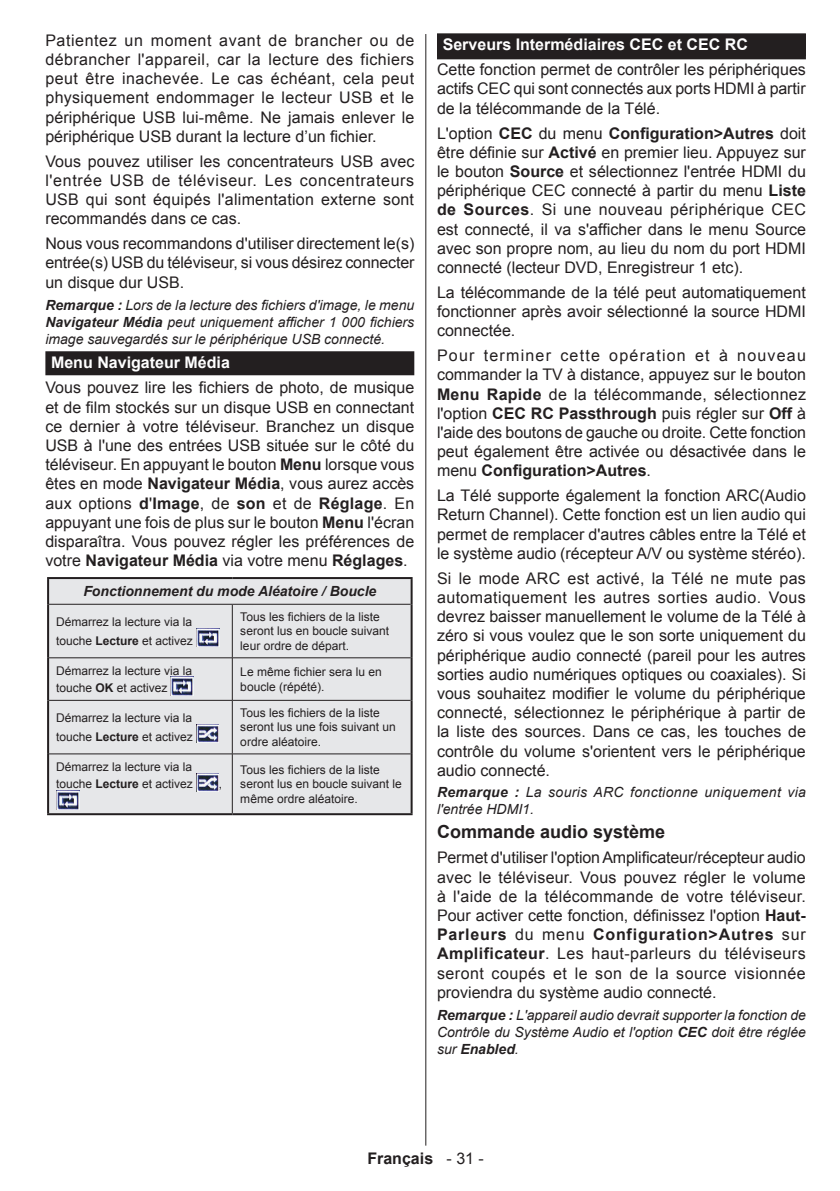
<style>
.page{position:relative;width:840px;height:1191px;background:#fff}
.page>*{position:absolute;margin:0;border:0;box-sizing:border-box;transform-origin:0 0}
.t1{font:700 18px "Arial";color:#231f20}
.t2{font:16px/19.2px "Arial";color:#231f20;text-align:justify}
.t3{font:700 16px "Arial";color:#231f20}
.t4{font:italic 14px/16.8px "Arial";color:#231f20;text-align:justify}
.t5{font:italic 14px/16.8px "Arial";letter-spacing:.025em;color:#231f20}
.t6{font:italic 700 14px "Arial";color:#231f20}
.t7{font:12px/14.4px "Arial";color:#231f20}
.s1{font-weight:700}
.s2{font-weight:700;color:#fff}
.s3{font-weight:400}
</style>
<div class="page">
<hr style="left:425px;top:34px;width:1px;height:1111px;background:#231f20">
<div style="left:45px;top:351px;width:369px;height:24px;background:#231f20"></div>
<div style="left:49px;top:579px;width:361px;height:234px;background:#e6e7e9"></div>
<hr style="left:47px;top:577px;width:185px;height:2px;background:#231f20">
<hr style="left:47px;top:579px;width:2px;height:25px;background:#231f20">
<hr style="left:232px;top:577px;width:180px;height:2px;background:#231f20">
<hr style="left:47px;top:604px;width:2px;height:54px;background:#231f20">
<hr style="left:410px;top:604px;width:2px;height:54px;background:#231f20">
<hr style="left:47px;top:658px;width:2px;height:42px;background:#231f20">
<hr style="left:410px;top:658px;width:2px;height:42px;background:#231f20">
<hr style="left:47px;top:700px;width:2px;height:54px;background:#231f20">
<hr style="left:410px;top:700px;width:2px;height:54px;background:#231f20">
<hr style="left:47px;top:754px;width:2px;height:59px;background:#231f20">
<hr style="left:410px;top:754px;width:2px;height:59px;background:#231f20">
<hr style="left:47px;top:813px;width:185px;height:2px;background:#231f20">
<hr style="left:232px;top:813px;width:180px;height:2px;background:#231f20">
<hr style="left:49px;top:753px;width:183px;height:1px;background:#231f20">
<hr style="left:232px;top:753px;width:178px;height:1px;background:#231f20">
<hr style="left:410px;top:579px;width:2px;height:25px;background:#231f20">
<hr style="left:49px;top:604px;width:183px;height:1px;background:#231f20">
<hr style="left:232px;top:604px;width:178px;height:1px;background:#231f20">
<hr style="left:232px;top:604px;width:1px;height:53px;background:#231f20">
<hr style="left:49px;top:657px;width:183px;height:1px;background:#231f20">
<hr style="left:232px;top:657px;width:178px;height:1px;background:#231f20">
<hr style="left:232px;top:658px;width:1px;height:42px;background:#231f20">
<hr style="left:49px;top:700px;width:183px;height:1px;background:#231f20">
<hr style="left:232px;top:700px;width:178px;height:1px;background:#231f20">
<hr style="left:232px;top:700px;width:1px;height:53px;background:#231f20">
<hr style="left:232px;top:754px;width:1px;height:59px;background:#231f20">
<img style="left:196px;top:628px;width:23px;height:18px">
<img style="left:171px;top:677px;width:23px;height:18px">
<img style="left:196px;top:724px;width:22px;height:18px">
<img style="left:196px;top:773px;width:22px;height:18px">
<img style="left:56px;top:791px;width:23px;height:18px">
<div style="left:437px;top:33px;width:368px;height:26px;background:#231f20"></div>
<p class="t2" style="left:45px;top:31px;width:370px">Patientez un moment avant de brancher ou de débrancher l'appareil, car la lecture des fichiers peut être inachevée. Le cas échéant, cela peut physiquement endommager le lecteur USB et le périphérique USB lui-même. Ne jamais enlever le périphérique USB durant la lecture d’un fichier.</p>
<p class="t2" style="left:45px;top:151px;width:370px">Vous pouvez utiliser les concentrateurs USB avec l'entrée USB de téléviseur. Les concentrateurs USB qui sont équipés l'alimentation externe sont recommandés dans ce cas.</p>
<p class="t2" style="left:45px;top:234px;width:370px">Nous vous recommandons d'utiliser directement le(s) entrée(s) USB du téléviseur, si vous désirez connecter un disque dur USB.</p>
<p class="t4" style="left:45px;top:297px;width:370px"><span class="s1">Remarque :</span> Lors de la lecture des fichiers d'image, le menu <span class="s1">Navigateur Média</span> peut uniquement afficher 1 000 fichiers image sauvegardés sur le périphérique USB connecté.</p>
<p class="t2" style="left:45px;top:350px;width:370px;line-height:24.8px;text-indent:6px"><span class="s2">Menu Navigateur Média<br></span>Vous pouvez lire les fichiers de photo, de musique</p>
<p class="t2" style="left:45px;top:397px;width:370px">et de film stockés sur un disque USB en connectant ce dernier à votre téléviseur. Branchez un disque USB à l'une des entrées USB située sur le côté du téléviseur. En appuyant le bouton <span class="s1">Menu</span> lorsque vous êtes en mode <span class="s1">Navigateur Média</span>, vous aurez accès aux options <span class="s1">d</span>'<span class="s1">Image</span>, de <span class="s1">son</span> et de <span class="s1">Réglage</span>. En appuyant une fois de plus sur le bouton <span class="s1">Menu</span> l'écran disparaîtra. Vous pouvez régler les préférences de votre <span class="s1">Navigateur Média</span> via votre menu <span class="s1">Réglages</span>.</p>
<p class="t6" style="left:83px;top:582px;width:294px">Fonctionnement du mode Aléatoire / Boucle</p>
<p class="t7" style="left:56px;top:612px;width:138px;line-height:19.2px">Démarrez la lecture via la touche <span class="s1">Lecture</span> et activez</p>
<p class="t7" style="left:240px;top:609px;width:150px">Tous les fichiers de la liste seront lus en boucle suivant leur ordre de départ.</p>
<p class="t7" style="left:56px;top:661px;width:138px;line-height:17.8px">Démarrez la lecture via la touche <span class="s1">OK</span> et activez</p>
<p class="t7" style="left:240px;top:665px;width:143px">Le même fichier sera lu en boucle (répété).</p>
<p class="t7" style="left:56px;top:708px;width:138px;line-height:19.2px">Démarrez la lecture via la touche <span class="s1">Lecture</span> et activez</p>
<p class="t7" style="left:240px;top:706px;width:157px">Tous les fichiers de la liste seront lus une fois suivant un ordre aléatoire.</p>
<p class="t7" style="left:56px;top:757px;width:138px;line-height:17.8px">Démarrez la lecture via la touche <span class="s1">Lecture</span> et activez</p>
<p class="t7" style="left:218px;top:777px;width:5px">,</p>
<p class="t7" style="left:240px;top:762px;width:163px">Tous les fichiers de la liste seront lus en boucle suivant le même ordre aléatoire.</p>
<p class="t2" style="left:437px;top:32px;width:370px;line-height:24.8px;text-indent:6px"><span class="s2">Serveurs Intermédiaires CEC et CEC RC<br></span>Cette fonction permet de contrôler les périphériques</p>
<p class="t2" style="left:437px;top:79px;width:370px">actifs CEC qui sont connectés aux ports HDMI à partir de la télécommande de la Télé.</p>
<p class="t2" style="left:437px;top:123px;width:370px">L'option <span class="s1">CEC</span> du menu <span class="s1">Configuration&gt;Autres</span> doit être définie sur <span class="s1">Activé</span> en premier lieu. Appuyez sur le bouton <span class="s1">Source</span> et sélectionnez l'entrée HDMI du périphérique CEC connecté à partir du menu <span class="s1">Liste de Sources</span>. Si une nouveau périphérique CEC est connecté, il va s'afficher dans le menu Source avec son propre nom, au lieu du nom du port HDMI connecté (lecteur DVD, Enregistreur 1 etc).</p>
<p class="t2" style="left:437px;top:283px;width:370px">La télécommande de la télé peut automatiquement fonctionner après avoir sélectionné la source HDMI connectée.</p>
<p class="t2" style="left:437px;top:346px;width:370px">Pour terminer cette opération et à nouveau commander la TV à distance, appuyez sur le bouton <span class="s1">Menu Rapide</span> de la télécommande, sélectionnez l'option <span class="s1">CEC RC Passthrough</span> puis régler sur <span class="s1">Off</span> à l'aide des boutons de gauche ou droite. Cette fonction peut également être activée ou désactivée dans le menu <span class="s1">Configuration&gt;Autres</span>.</p>
<p class="t2" style="left:437px;top:486px;width:370px">La Télé supporte également la fonction ARC(Audio Return Channel). Cette fonction est un lien audio qui permet de remplacer d'autres câbles entre la Télé et le système audio (récepteur A/V ou système stéréo).</p>
<p class="t2" style="left:437px;top:568px;width:370px">Si le mode ARC est activé, la Télé ne mute pas automatiquement les autres sorties audio. Vous devrez baisser manuellement le volume de la Télé à zéro si vous voulez que le son sorte uniquement du périphérique audio connecté (pareil pour les autres sorties audio numériques optiques ou coaxiales). Si vous souhaitez modifier le volume du périphérique connecté, sélectionnez le périphérique à partir de la liste des sources. Dans ce cas, les touches de contrôle du volume s'orientent vers le périphérique audio connecté.</p>
<p class="t5" style="left:437px;top:784px;width:370px"><span class="s1">Remarque :</span> La souris ARC fonctionne uniquement via l'entrée HDMI1.</p>
<p class="t1" style="left:437px;top:820px;width:230px">Commande audio système</p>
<p class="t2" style="left:437px;top:848px;width:370px">Permet d'utiliser l'option Amplificateur/récepteur audio avec le téléviseur. Vous pouvez régler le volume à l'aide de la télécommande de votre téléviseur.<br>Pour activer cette fonction, définissez l'option <span class="s1">Haut-Parleurs</span> du menu <span class="s1">Configuration&gt;Autres</span> sur <span class="s1">Amplificateur</span>. Les haut-parleurs du téléviseurs seront coupés et le son de la source visionnée proviendra du système audio connecté.</p>
<p class="t4" style="left:437px;top:1007px;width:370px"><span class="s1">Remarque :</span> L'appareil audio devrait supporter la fonction de Contrôle du Système Audio et l'option <span class="s1">CEC</span> doit être réglée sur <span class="s1">Enabled</span>.</p>
<p class="t3" style="left:367px;top:1148px;width:118px">Français <span class="s3">- 31 -</span></p>
</div>
